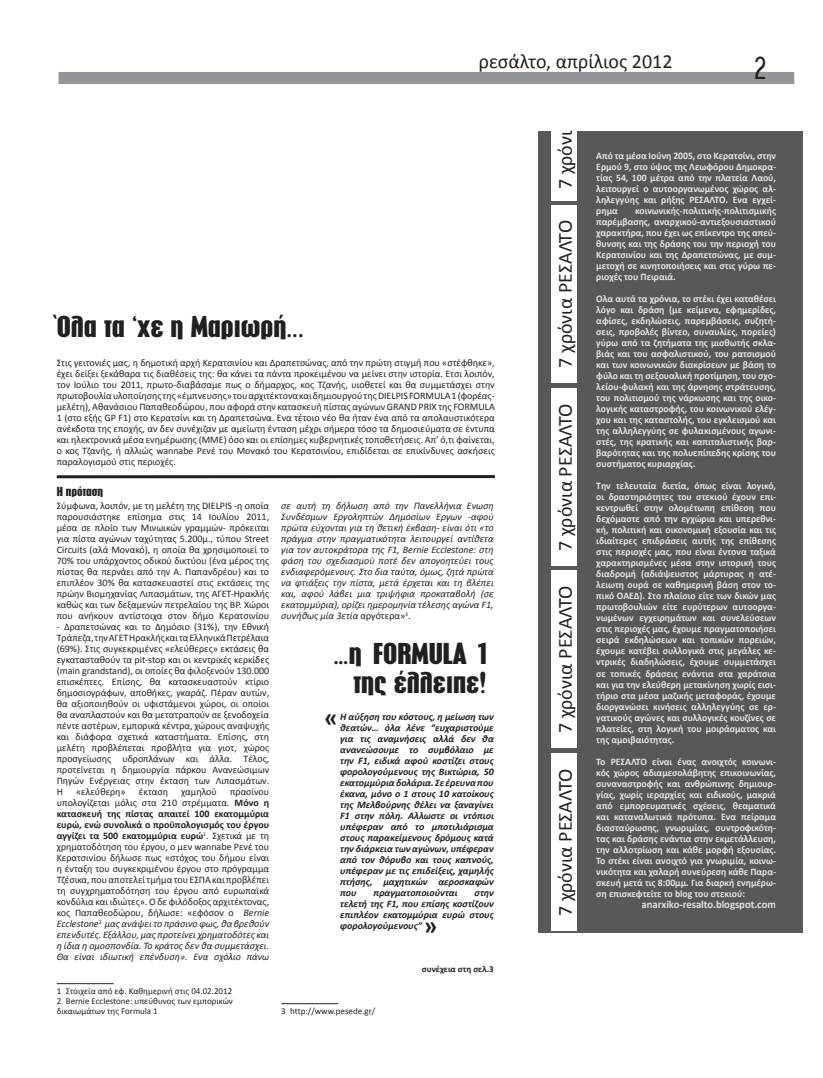
<style>
.page{position:relative;width:823px;height:1078px;background:#fff}
.page>*{position:absolute;margin:0;border:0;box-sizing:border-box;transform-origin:0 0}
.t1{font:34.3px "Cf Office Gr";color:#231f20;scale:.79 1}
.t2{font:800 30px/29px "CF Eteocles";color:#231f20;text-align:right}
.t3{font:700 25px "Calibri";color:#231f20}
.t4{font:20px "Calibri";color:#231f20}
.t5{font:800 13px "CF Eteocles";color:#231f20}
.t6{font:700 11px "Calibri";color:#e2e3e5}
.t7{font:10px/11px "Calibri";color:#231f20;text-align:justify}
.t8{font:700 10px/11px "Calibri";color:#e2e3e5;text-align:justify}
.t9{font:italic 700 10px/11px "Calibri";color:#231f20;text-align:justify}
.t10{font:italic 10px/11px "Calibri";color:#231f20;text-align:justify}
.t11{font:9px/10px "Calibri";color:#231f20;text-align:justify}
.t12{font:700 9px "Calibri";color:#231f20}
.s1{font-weight:700}
.s2{font-style:italic}
.s3{font-style:normal}
</style>
<div class="page">
<div style="left:57px;top:71px;width:737px;height:14px;background:#939598;border:1px solid #fff"></div>
<hr style="left:57px;top:982px;width:56px;height:1px;background:#231f20">
<hr style="left:281px;top:1002px;width:57px;height:1px;background:#231f20">
<div style="left:538px;top:131px;width:264px;height:801px;background:#57585a"></div>
<svg style="left:642px;top:900px;width:133px;height:8px"></svg>
<div style="left:551px;top:205px;width:25px;height:177px;background:#fff"></div>
<div style="left:551px;top:388px;width:25px;height:177px;background:#fff"></div>
<div style="left:551px;top:570px;width:25px;height:177px;background:#fff"></div>
<div style="left:551px;top:753px;width:25px;height:177px;background:#fff"></div>
<div style="left:551px;top:131px;width:25px;height:69px;background:#fff"></div>
<hr style="left:57px;top:475px;width:437px;height:3px;background:#231f20">
<h3 class="t4" style="left:478px;top:49px;width:195px">ρεσάλτο, απρίλιος 2012</h3>
<h1 class="t1" style="left:753px;top:49px;width:19px">2</h1>
<h2 class="t2" style="left:57px;top:312px;width:249px">Όλα τα ‘χε η Μαριωρή...</h2>
<p class="t7" style="left:57px;top:357px;width:439px">Στις γειτονιές μας, η δημοτική αρχή Κερατσινίου και Δραπετσώνας, από την πρώτη στιγμή που «στέφθηκε», έχει δείξει ξεκάθαρα τις διαθέσεις της: θα κάνει τα πάντα προκειμένου να μείνει στην ιστορία. Ετσι λοιπόν, τον Ιούλιο του 2011, πρωτο-διαβάσαμε πως ο δήμαρχος, κος Τζανής, υιοθετεί και θα συμμετάσχει στην πρωτοβουλία υλοποίησης της «έμπνευσης» του αρχιτέκτονα και δημιουργού της DIELPIS FORMULA 1 (φορέας&shy;μελέτη), Αθανάσιου Παπαθεοδώρου, που αφορά στην κατασκευή πίστας αγώνων GRAND PRIΧ της FORMULA 1 (στο εξής GP F1) στο Κερατσίνι και τη Δραπετσώνα. Ενα τέτοιο νέο θα ήταν ένα από τα απολαυστικότερα ανέκδοτα της εποχής, αν δεν συνέχιζαν με αμείωτη ένταση μέχρι σήμερα τόσο τα δημοσιεύματα σε έντυπα και ηλεκτρονικά μέσα ενημέρωσης (ΜΜΕ) όσο και οι επίσημες κυβερνητικές τοποθετήσεις. Απ’ ό,τι φαίνεται, ο κος Τζανής, ή αλλιώς wannabe Ρενέ του Μονακό του Κερατσινίου, επιδίδεται σε επικίνδυνες ασκήσεις παραλογισμού στις περιοχές.</p>
<h3 class="t5" style="left:57px;top:484px;width:48px">Η πρόταση</h3>
<p class="t7" style="left:57px;top:499px;width:214px">Σύμφωνα, λοιπόν, με τη μελέτη της DIELPIS -η οποία παρουσιάστηκε επίσημα στις 14 Ιουλίου 2011, μέσα σε πλοίο των Μινωικών γραμμών- πρόκειται για πίστα αγώνων ταχύτητας 5.200μ., τύπου Street Circuits (αλά Μονακό), η οποία θα χρησιμοποιεί το 70% του υπάρχοντος οδικού δικτύου (ένα μέρος της πίστας θα περνάει από την Α. Παπανδρέου) και το επιπλέον 30% θα κατασκευαστεί στις εκτάσεις της πρώην Βιομηχανίας Λιπασμάτων, της ΑΓΕΤ-Ηρακλής καθώς και των δεξαμενών πετρελαίου της ΒΡ. Χώροι που ανήκουν αντίστοιχα στον δήμο Κερατσινίου</p>
<p class="t7" style="left:57px;top:620px;width:214px">- Δραπετσώνας και το Δημόσιο (31%), την Εθνική Τράπεζα, την ΑΓΕΤ Ηρακλής και τα Ελληνικά Πετρέλαια (69%). Στις συγκεκριμένες «ελεύθερες» εκτάσεις θα εγκατασταθούν τα pit-stop και οι κεντρικές κερκίδες (main grandstand), οι οποίες θα φιλοξενούν 130.000 επισκέπτες. Επίσης, θα κατασκευαστούν κτίριο δημοσιογράφων, αποθήκες, γκαράζ. Πέραν αυτών, θα αξιοποιηθούν οι υφιστάμενοι χώροι, οι οποίοι θα αναπλαστούν και θα μετατραπούν σε ξενοδοχεία πέντε αστέρων, εμπορικά κέντρα, χώρους αναψυχής και διάφορα σχετικά καταστήματα. Επίσης, στη μελέτη προβλέπεται προβλήτα για γιοτ, χώρος προσγείωσης υδροπλάνων και άλλα. Τέλος, προτείνεται η δημιουργία πάρκου Ανανεώσιμων Πηγών Ενέργειας στην έκταση των Λιπασμάτων.<br>Η</p>
<p class="t7" style="left:57px;top:785px;width:214px;text-indent:173px">πρασίνου υπολογίζεται μόλις στα 210 στρέμματα. <span class="s1">Μόνο η κατασκευή της πίστας απαιτεί 100 εκατομμύρια ευρώ, ενώ συνολικά ο προϋπολογισμός του έργου αγγίζει τα 500 εκατομμύρια ευρώ</span><sup>1</sup>. Σχετικά με τη χρηματοδότηση του έργου, ο μεν wannabe Ρενέ του Κερατσινίου δήλωσε πως «στόχος του δήμου είναι η ένταξη του συγκεκριμένου έργου στο πρόγραμμα Τζέσικα, που αποτελεί τμήμα του ΕΣΠΑ και προβλέπει τη συγχρηματοδότηση του έργου από ευρωπαϊκά κονδύλια και ιδιώτες». Ο δε φιλόδοξος αρχιτέκτονας, κος Παπαθεοδώρου, δήλωσε: «εφόσον ο <span class="s2">Bernie Ecclestone</span><sup>2</sup> <span class="s2">μας ανάψει το πράσινο φως, θα βρεθούν επενδυτές. Εξάλλου, μας προτείνει χρηματοδότες και η ίδια η ομοσπονδία. Το κράτος δεν θα συμμετάσχει.<br>Θα είναι ιδιωτική επένδυση». Ενα σχόλιο πάνω</span></p>
<p class="t11" style="left:57px;top:985px;width:177px">1 Στοιχεία από εφ. Καθημερινή στις 04.02.2012<br>2 Bernie Ecclestone: υπεύθυνος των εμπορικών δικαιωμάτων της Formula 1</p>
<p class="t7" style="left:76px;top:785px;width:51px">«ελεύθερη»</p>
<p class="t7" style="left:139px;top:785px;width:31px">έκταση</p>
<p class="t7" style="left:181px;top:785px;width:37px">χαμηλού</p>
<p class="t10" style="left:281px;top:499px;width:214px">σε αυτή τη δήλωση από την Πανελλήνια Ενωση Συνδέσμων Εργοληπτών Δημοσίων Εργων -αφού πρώτα εύχονται για τη θετική έκβαση- είναι ότι «το πράγμα στην πραγματικότητα λειτουργεί αντίθετα για τον αυτοκράτορα της F1, Bernie Ecclestone: στη φάση του σχεδιασμού ποτέ δεν απογοητεύει τους ενδιαφερόμενους. Στο δια ταύτα, όμως, ζητά πρώτα να φτιάξεις την πίστα, μετά έρχεται και τη βλέπει και, αφού λάβει μια τριψήφια προκαταβολή (σε εκατομμύρια), ορίζει ημερομηνία τέλεσης αγώνα F1, συνήθως μία 3ετία <span class="s3">αργότερα»</span><sup>3</sup><span class="s3">.</span></p>
<h2 class="t2" style="left:333px;top:638px;width:155px">…η FORMULA 1 της έλλειπε!</h2>
<p class="t9" style="left:340px;top:710px;width:155px">Η αύξηση του κόστους, η μείωση των θεατών… όλα λένε “ευχαριστούμε για τις αναμνήσεις αλλά δεν θα ανανεώσουμε το συμβόλαιο με την F1, ειδικά αφού κοστίζει στους φορολογούμενους της Βικτώρια, 50 εκατομμύρια δολάρια. Σε έρευνα που έκανα, μόνο ο 1 στους 10 κατοίκους της Μελβούρνης θέλει να ξαναγίνει F1 στην πόλη. Αλλωστε οι ντόπιοι υπέφεραν από το μποτιλιάρισμα στους παρακείμενους δρόμους κατά την διάρκεια των αγώνων, υπέφεραν από τον θόρυβο και τους καπνούς, υπέφεραν με τις επιδείξεις, χαμηλής πτήσης, μαχητικών αεροσκαφών που</p>
<h3 class="t3" style="left:324px;top:702px;width:15px">«</h3>
<p class="t9" style="left:373px;top:886px;width:85px">πραγματοποιούνται</p>
<p class="t9" style="left:340px;top:886px;width:155px;text-indent:134px">στην τελετή της F1, που επίσης κοστίζουν επιπλέον εκατομμύρια ευρώ στους φορολογούμενους”</p>
<h3 class="t3" style="left:423px;top:909px;width:15px">»</h3>
<p class="t12" style="left:421px;top:963px;width:73px">συνέχεια στη σελ.3</p>
<p class="t11" style="left:281px;top:1005px;width:96px">3 http://www.pesede.gr/</p>
<h3 class="t4" style="left:552px;top:189px;width:60px;rotate:-90deg">7 χρόνι</h3>
<h3 class="t4" style="left:552px;top:367px;width:149px;rotate:-90deg">7 χρόνια ΡΕΣΑΛΤΟ</h3>
<h3 class="t4" style="left:552px;top:550px;width:149px;rotate:-90deg">7 χρόνια ΡΕΣΑΛΤΟ</h3>
<h3 class="t4" style="left:552px;top:732px;width:149px;rotate:-90deg">7 χρόνια ΡΕΣΑΛΤΟ</h3>
<h3 class="t4" style="left:552px;top:915px;width:149px;rotate:-90deg">7 χρόνια ΡΕΣΑΛΤΟ</h3>
<p class="t8" style="left:596px;top:150px;width:181px">Από τα μέσα Ιούνη 2005, στο Κερατσίνι, στην Ερμού 9, στο ύψος της Λεωφόρου Δημοκρα&shy;τίας 54, 100 μέτρα από την πλατεία Λαού, λειτουργεί ο αυτοοργανωμένος χώρος αλ&shy;ληλεγγύης και ρήξης ΡΕΣΑΛΤΟ. Ενα εγχεί&shy;ρημα</p>
<p class="t8" style="left:596px;top:205px;width:181px;text-indent:39px">κοινωνικής-πολιτικής-πολιτισμικής παρέμβασης, αναρχικού-αντιεξουσιαστικού χαρακτήρα, που έχει ως επίκεντρο της απεύ&shy;θυνσης και της δράσης του την περιοχή του Κερατσινίου και της Δραπετσώνας, με συμ&shy;μετοχή σε κινητοποιήσεις και στις γύρω πε&shy;ριοχές του Πειραιά.</p>
<p class="t8" style="left:596px;top:293px;width:181px">Ολα αυτά τα χρόνια, το στέκι έχει καταθέσει λόγο και δράση (με κείμενα, εφημερίδες, αφίσες, εκδηλώσεις, παρεμβάσεις, συζητή&shy;σεις, προβολές βίντεο, συναυλίες, πορείες) γύρω από τα ζητήματα της μισθωτής σκλα&shy;βιάς και του ασφαλιστικού, του ρατσισμού και των κοινωνικών διακρίσεων με βάση το φύλο και τη σεξουαλική προτίμηση, του σχο&shy;λείου-φυλακή και της άρνησης στράτευσης, του πολιτισμού της νάρκωσης και της οικο&shy;λογικής καταστροφής, του κοινωνικού ελέγ&shy;χου και της καταστολής, του εγκλεισμού και της αλληλεγγύης σε φυλακισμένους αγωνι&shy;στές, της κρατικής και καπιταλιστικής βαρ&shy;βαρότητας και της πολυεπίπεδης κρίσης του συστήματος κυριαρχίας.</p>
<p class="t8" style="left:596px;top:480px;width:181px">Την τελευταία διετία, όπως είναι λογικό, οι δραστηριότητες του στεκιού έχουν επι&shy;κεντρωθεί στην ολομέτωπη επίθεση που δεχόμαστε από την εγχώρια και υπερεθνι&shy;κή, πολιτική και οικονομική εξουσία και τις ιδιαίτερες επιδράσεις αυτής της επίθεσης στις περιοχές μας, που είναι έντονα ταξικά χαρακτηρισμένες μέσα στην ιστορική τους διαδρομή (αδιάψευστος μάρτυρας η ατέ&shy;λειωτη ουρά σε καθημερινή βάση στον το&shy;πικό ΟΑΕΔ). Στο πλαίσιο είτε των δικών μας πρωτοβουλιών είτε ευρύτερων αυτοοργα&shy;νωμένων εγχειρημάτων και συνελεύσεων στις περιοχές μας, έχουμε πραγματοποιήσει σειρά εκδηλώσεων και τοπικών πορειών, έχουμε κατέβει συλλογικά στις μεγάλες κε&shy;ντρικές διαδηλώσεις, έχουμε συμμετάσχει σε τοπικές δράσεις ενάντια στα χαράτσια και για την ελεύθερη μετακίνηση χωρίς εισι&shy;τήριο στα μέσα μαζικής μεταφοράς, έχουμε διοργανώσει κινήσεις αλληλεγγύης σε ερ&shy;γατικούς αγώνες και συλλογικές κουζίνες σε πλατείες, στη λογική του μοιράσματος και της αμοιβαιότητας.</p>
<p class="t8" style="left:596px;top:755px;width:181px">Το ΡΕΣΑΛΤΟ είναι ένας ανοιχτός κοινωνι&shy;κός χώρος αδιαμεσολάβητης επικοινωνίας, συναναστροφής και ανθρώπινης δημιουρ&shy;γίας, χωρίς ιεραρχίες και ειδικούς, μακριά από εμπορευματικές σχέσεις, θεαματικά και καταναλωτικά πρότυπα. Ενα πείραμα διασταύρωσης, γνωριμίας, συντροφικότη&shy;τας και δράσης ενάντια στην εκμετάλλευση, την αλλοτρίωση και κάθε μορφή εξουσίας.<br>Το στέκι είναι ανοιχτό για γνωριμία, κοινω&shy;νικότητα και χαλαρή συνεύρεση κάθε Παρα&shy;σκευή μετά τις 8:00μμ. Για διαρκή ενημέρω&shy;ση επισκεφτείτε το blog του στεκιού:</p>
<p class="t6" style="left:641px;top:897px;width:136px">anarxiko-resalto.blogspot.com</p>
</div>
